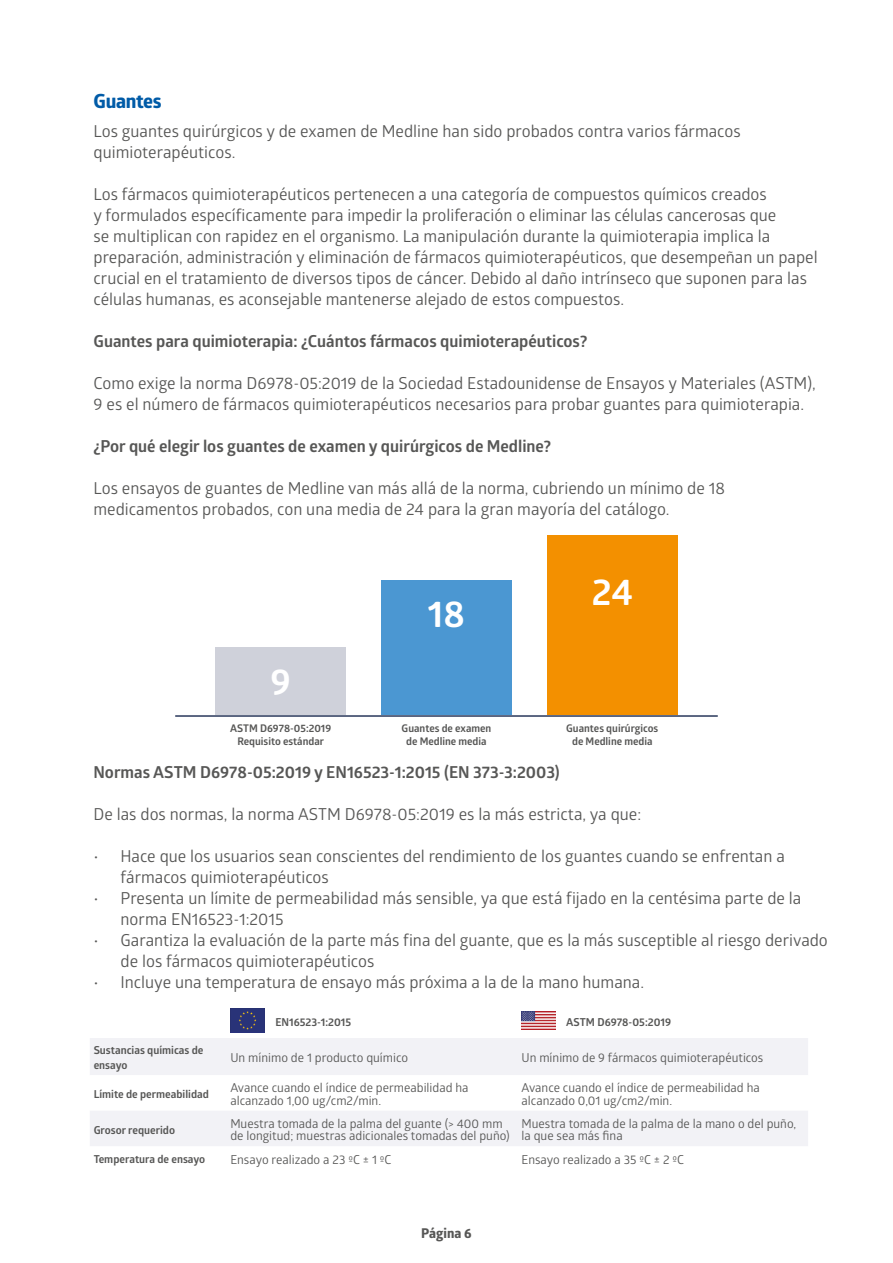
<style>
.page{position:relative;width:893px;height:1263px;background:#fff}
.page>*{position:absolute;margin:0;border:0;box-sizing:border-box;transform-origin:0 0}
.t1{font:700 36.9px "Glober";color:#fff}
.C_Med1_Regular{font:700 19.5px "Globerx";letter-spacing:-.02em;color:#005ba7}
.MEDLINE_-_Body{font:16.5px/21px "Glober";color:#575756}
.MEDLINE_-_Body-2{font:700 16.5px "Glober";color:#575756}
.t2{font:700 13.5px "Globerx";color:#575756}
.t3{font:12.3px/12.3px "Glober";color:#575756}
.t4{font:700 10.95px/15px "Glober";color:#575756}
.MEDLINE_-_Body-3{font:700 10.5px/13.2px "Glober";color:#575756;text-align:center}
</style>
<div class="page">
<div style="left:547px;top:535px;width:131px;height:180px;background:#f39000"></div>
<div style="left:381px;top:580px;width:131px;height:135px;background:#4b97d2"></div>
<div style="left:215px;top:648px;width:131px;height:67px;background:#cfd1da"></div>
<hr style="left:175px;top:715px;width:543px;height:2px;background:#535f7b">
<svg style="left:90px;top:1038px;width:718px;height:108px;fill:#f2f2f6"></svg>
<img style="left:230px;top:1009px;width:34px;height:23px">
<img style="left:521px;top:1012px;width:34px;height:17px">
<p class="C_Med1_Regular" style="left:94px;top:87px;width:69px">Guantes</p>
<p class="MEDLINE_-_Body" style="left:94px;top:120px;width:649px">Los guantes quirúrgicos y de examen de Medline han sido probados contra varios fármacos quimioterapéuticos.</p>
<p class="MEDLINE_-_Body" style="left:94px;top:183px;width:726px">Los fármacos quimioterapéuticos pertenecen a una categoría de compuestos químicos creados<br>y formulados específicamente para impedir la proliferación o eliminar las células cancerosas que<br>se multiplican con rapidez en el organismo. La manipulación durante la quimioterapia implica la preparación, administración y eliminación de fármacos quimioterapéuticos, que desempeñan un papel crucial en el tratamiento de diversos tipos de cáncer. Debido al daño intrínseco que suponen para las células humanas, es aconsejable mantenerse alejado de estos compuestos.</p>
<p class="MEDLINE_-_Body-2" style="left:94px;top:329px;width:495px">Guantes para quimioterapia: ¿Cuántos fármacos quimioterapéuticos?</p>
<p class="MEDLINE_-_Body" style="left:94px;top:371px;width:724px">Como exige la norma D6978-05:2019 de la Sociedad Estadounidense de Ensayos y Materiales (ASTM),<br>9 es el número de fármacos quimioterapéuticos necesarios para probar guantes para quimioterapia.</p>
<p class="MEDLINE_-_Body-2" style="left:94px;top:434px;width:459px">¿Por qué elegir los guantes de examen y quirúrgicos de Medline?</p>
<p class="MEDLINE_-_Body" style="left:94px;top:476px;width:633px">Los ensayos de guantes de Medline van más allá de la norma, cubriendo un mínimo de 18 medicamentos probados, con una media de 24 para la gran mayoría del catálogo.</p>
<p class="t1" style="left:270px;top:655px;width:22px">9</p>
<p class="MEDLINE_-_Body-3" style="left:230px;top:721px;width:103px">ASTM D6978-05:2019</p>
<p class="MEDLINE_-_Body-3" style="left:237px;top:735px;width:88px">Requisito estándar</p>
<p class="t1" style="left:428px;top:588px;width:39px">18</p>
<p class="MEDLINE_-_Body-3" style="left:402px;top:721px;width:91px">Guantes de examen de Medline media</p>
<p class="t1" style="left:592px;top:565px;width:43px">24</p>
<p class="MEDLINE_-_Body-3" style="left:566px;top:721px;width:94px">Guantes quirúrgicos de Medline media</p>
<p class="MEDLINE_-_Body-2" style="left:94px;top:760px;width:468px">Normas ASTM D6978-05:2019 y EN16523-1:2015 (EN 373-3:2003)</p>
<p class="MEDLINE_-_Body" style="left:94px;top:803px;width:549px">De las dos normas, la norma ASTM D6978-05:2019 es la más estricta, ya que:</p>
<p class="MEDLINE_-_Body" style="left:121px;top:845px;width:666px;text-indent:-27px">• Hace que los usuarios sean conscientes del rendimiento de los guantes cuando se enfrentan a fármacos quimioterapéuticos</p>
<p class="MEDLINE_-_Body" style="left:121px;top:887px;width:682px;text-indent:-27px">• Presenta un límite de permeabilidad más sensible, ya que está fijado en la centésima parte de la norma EN16523-1:2015</p>
<p class="MEDLINE_-_Body" style="left:121px;top:929px;width:709px;text-indent:-27px">• Garantiza la evaluación de la parte más fina del guante, que es la más susceptible al riesgo derivado de los fármacos quimioterapéuticos</p>
<p class="MEDLINE_-_Body" style="left:94px;top:971px;width:552px">• Incluye una temperatura de ensayo más próxima a la de la mano humana.</p>
<p class="t4" style="left:275px;top:1014px;width:77px">EN16523-1:2015</p>
<p class="t4" style="left:566px;top:1014px;width:106px">ASTM D6978-05:2019</p>
<p class="t4" style="left:94px;top:1042px;width:111px">Sustancias químicas de ensayo</p>
<p class="t3" style="left:230px;top:1051px;width:179px">Un mínimo de 1 producto químico</p>
<p class="t3" style="left:521px;top:1051px;width:243px">Un mínimo de 9 fármacos quimioterapéuticos</p>
<p class="t4" style="left:94px;top:1086px;width:117px">Límite de permeabilidad</p>
<p class="t3" style="left:230px;top:1081px;width:240px">Avance cuando el índice de permeabilidad ha alcanzado 1,00 ug/cm2/min.</p>
<p class="t3" style="left:521px;top:1081px;width:240px">Avance cuando el índice de permeabilidad ha alcanzado 0,01 ug/cm2/min.</p>
<p class="t4" style="left:94px;top:1122px;width:83px">Grosor requerido</p>
<p class="t3" style="left:230px;top:1117px;width:281px">Muestra tomada de la palma del guante (&gt; 400 mm de longitud; muestras adicionales tomadas del puño)</p>
<p class="t3" style="left:521px;top:1117px;width:276px">Muestra tomada de la palma de la mano o del puño, la que sea más fina</p>
<p class="t4" style="left:94px;top:1151px;width:113px">Temperatura de ensayo</p>
<p class="t3" style="left:230px;top:1152px;width:163px">Ensayo realizado a 23 ºC ± 1 ºC</p>
<p class="t3" style="left:521px;top:1152px;width:164px">Ensayo realizado a 35 ºC ± 2 ºC</p>
<p class="t2" style="left:421px;top:1224px;width:52px">Página 6</p>
</div>
